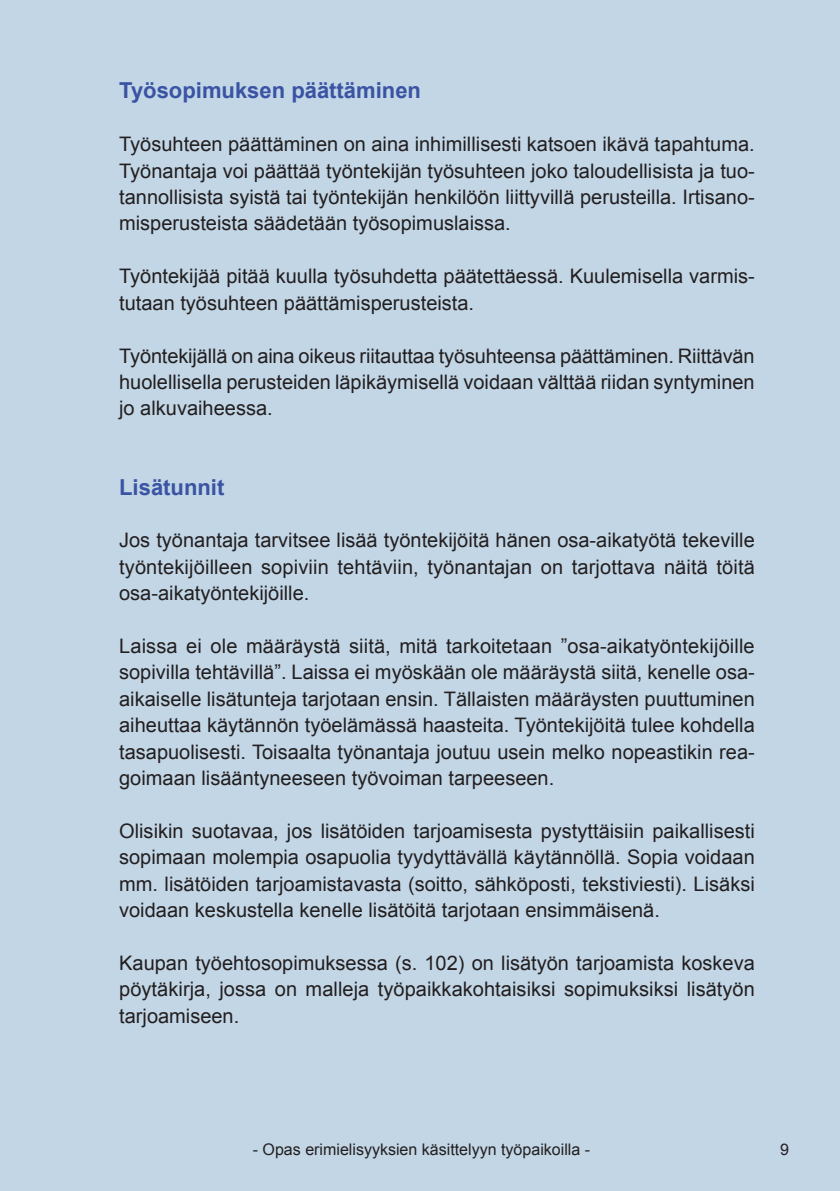
<style>
.page{position:relative;width:840px;height:1191px;background:#fff}
.page>*{position:absolute;margin:0;border:0;box-sizing:border-box;transform-origin:0 0}
.Väliotsikko2{font:700 22px "Arial";color:#3a53a3}
.Leipäteksti{font:20px/26.4px "Arial";color:#231f20;text-align:justify}
.t1{font:16px "Arial";color:#231f20}
</style>
<div class="page">
<div style="left:0;top:0;width:839px;height:1191px;background:#c2d6e6"></div>
<p class="Väliotsikko2" style="left:119px;top:76px;width:303px">Työsopimuksen päättäminen</p>
<p class="Leipäteksti" style="left:119px;top:131px;width:636px">Työsuhteen päättäminen on aina inhimillisesti katsoen ikävä tapahtuma.<br>Työnantaja voi päättää työntekijän työsuhteen joko taloudellisista ja tuo&shy;tannollisista syistä tai työntekijän henkilöön liittyvillä perusteilla. Irtisano&shy;misperusteista säädetään työsopimuslaissa.</p>
<p class="Leipäteksti" style="left:119px;top:263px;width:636px">Työntekijää pitää kuulla työsuhdetta päätettäessä. Kuulemisella varmis&shy;tutaan työsuhteen päättämisperusteista.</p>
<p class="Leipäteksti" style="left:119px;top:342px;width:636px">Työntekijällä on aina oikeus riitauttaa työsuhteensa päättäminen. Riittävän huolellisella perusteiden läpikäymisellä voidaan välttää riidan syntyminen jo alkuvaiheessa.</p>
<p class="Väliotsikko2" style="left:119px;top:472px;width:107px">Lisätunnit</p>
<p class="Leipäteksti" style="left:119px;top:527px;width:637px">Jos työnantaja tarvitsee lisää työntekijöitä hänen osa-aikatyötä tekeville työntekijöilleen sopiviin tehtäviin, työnantajan on tarjottava näitä töitä osa-aikatyöntekijöille.</p>
<p class="Leipäteksti" style="left:119px;top:633px;width:636px">Laissa ei ole määräystä siitä, mitä tarkoitetaan ”osa-aikatyöntekijöille sopivilla tehtävillä”. Laissa ei myöskään ole määräystä siitä, kenelle osa&shy;aikaiselle lisätunteja tarjotaan ensin. Tällaisten määräysten puuttuminen aiheuttaa käytännön työelämässä haasteita. Työntekijöitä tulee kohdella tasapuolisesti. Toisaalta työnantaja joutuu usein melko nopeastikin rea&shy;goimaan lisääntyneeseen työvoiman tarpeeseen.</p>
<p class="Leipäteksti" style="left:119px;top:818px;width:636px">Olisikin suotavaa, jos lisätöiden tarjoamisesta pystyttäisiin paikallisesti sopimaan molempia osapuolia tyydyttävällä käytännöllä. Sopia voidaan mm. lisätöiden tarjoamistavasta (soitto, sähköposti, tekstiviesti). Lisäksi voidaan keskustella kenelle lisätöitä tarjotaan ensimmäisenä.</p>
<p class="Leipäteksti" style="left:119px;top:950px;width:637px">Kaupan työehtosopimuksessa (s. 102) on lisätyön tarjoamista koskeva pöytäkirja, jossa on malleja työpaikkakohtaisiksi sopimuksiksi lisätyön tarjoamiseen.</p>
<p class="t1" style="left:253px;top:1138px;width:338px">- Opas erimielisyyksien käsittelyyn työpaikoilla -</p>
<p class="t1" style="left:779px;top:1138px;width:10px">9</p>
</div>
